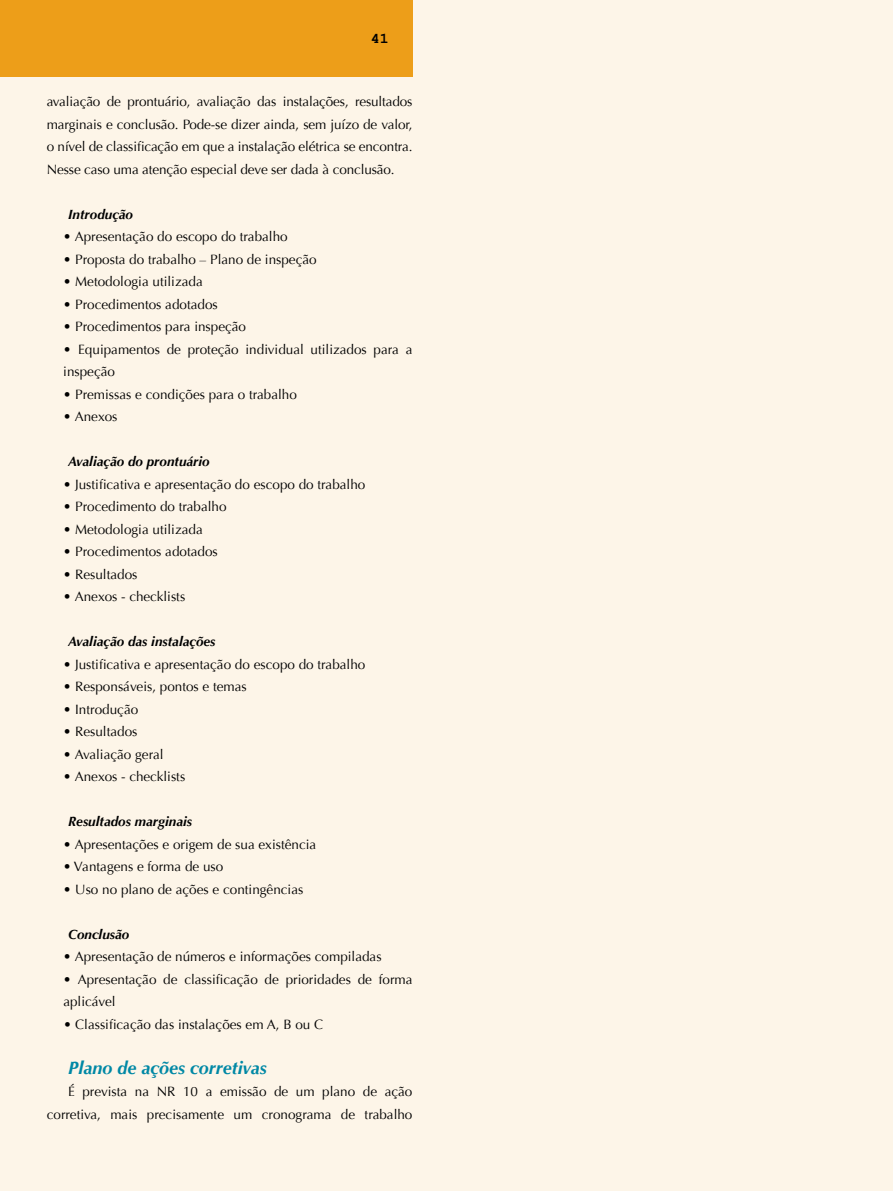
<style>
.page{position:relative;width:893px;height:1191px;background:#fdf5e8}
.page>*{position:absolute;margin:0;border:0;box-sizing:border-box;transform-origin:0 0}
.t1{font:italic 700 18px "Optima";color:#0088a5}
.t2{font:700 15px "Courier New";color:#000}
.t3{font:13.5px/22.5px "Optima";color:#000}
.t4{font:italic 700 13.5px "Optima";color:#000}
</style>
<div class="page">
<div style="left:0;top:0;width:412px;height:76px;background:#ed9e19"></div>
<p class="t2" style="left:371px;top:29px;width:19px">41</p>
<p class="t3" style="left:47px;top:90px;width:367px;text-align:justify">avaliação de prontuário, avaliação das instalações, resultados marginais e conclusão. Pode-se dizer ainda, sem juízo de valor, o nível de classificação em que a instalação elétrica se encontra.<br>Nesse caso uma atenção especial deve ser dada à conclusão.</p>
<p class="t4" style="left:68px;top:206px;width:67px">Introdução</p>
<p class="t3" style="left:63px;top:225px;width:226px">• Apresentação do escopo do trabalho</p>
<p class="t3" style="left:63px;top:248px;width:255px">• Proposta do trabalho – Plano de inspeção</p>
<p class="t3" style="left:63px;top:270px;width:141px">• Metodologia utilizada</p>
<p class="t3" style="left:63px;top:293px;width:156px">• Procedimentos adotados</p>
<p class="t3" style="left:63px;top:315px;width:184px">• Procedimentos para inspeção</p>
<p class="t3" style="left:63px;top:338px;width:351px">• Equipamentos de proteção individual utilizados para a inspeção</p>
<p class="t3" style="left:63px;top:383px;width:235px">• Premissas e condições para o trabalho</p>
<p class="t3" style="left:63px;top:405px;width:56px">• Anexos</p>
<p class="t4" style="left:68px;top:453px;width:143px">Avaliação do prontuário</p>
<p class="t3" style="left:63px;top:473px;width:304px">• Justificativa e apresentação do escopo do trabalho</p>
<p class="t3" style="left:63px;top:495px;width:165px">• Procedimento do trabalho</p>
<p class="t3" style="left:63px;top:518px;width:141px">• Metodologia utilizada</p>
<p class="t3" style="left:63px;top:540px;width:156px">• Procedimentos adotados</p>
<p class="t3" style="left:63px;top:563px;width:76px">• Resultados</p>
<p class="t3" style="left:63px;top:585px;width:123px">• Anexos - checklists</p>
<p class="t4" style="left:68px;top:633px;width:149px">Avaliação das instalações</p>
<p class="t3" style="left:63px;top:653px;width:304px">• Justificativa e apresentação do escopo do trabalho</p>
<p class="t3" style="left:63px;top:675px;width:185px">• Responsáveis, pontos e temas</p>
<p class="t3" style="left:63px;top:698px;width:76px">• Introdução</p>
<p class="t3" style="left:63px;top:720px;width:76px">• Resultados</p>
<p class="t3" style="left:63px;top:743px;width:102px">• Avaliação geral</p>
<p class="t3" style="left:63px;top:765px;width:123px">• Anexos - checklists</p>
<p class="t4" style="left:68px;top:813px;width:126px">Resultados marginais</p>
<p class="t3" style="left:63px;top:833px;width:255px">• Apresentações e origem de sua existência</p>
<p class="t3" style="left:63px;top:855px;width:162px">• Vantagens e forma de uso</p>
<p class="t3" style="left:63px;top:878px;width:242px">• Uso no plano de ações e contingências</p>
<p class="t4" style="left:68px;top:926px;width:63px">Conclusão</p>
<p class="t3" style="left:63px;top:945px;width:320px">• Apresentação de números e informações compiladas</p>
<p class="t3" style="left:63px;top:968px;width:351px">• Apresentação de classificação de prioridades de forma aplicável</p>
<p class="t3" style="left:63px;top:1013px;width:261px">• Classificação das instalações em A, B ou C</p>
<h1 class="t1" style="left:68px;top:1057px;width:200px">Plano de ações corretivas</h1>
<p class="t3" style="left:47px;top:1080px;width:367px;text-align:right">É prevista na NR 10 a emissão de um plano de ação corretiva, mais precisamente um cronograma de trabalho</p>
</div>
